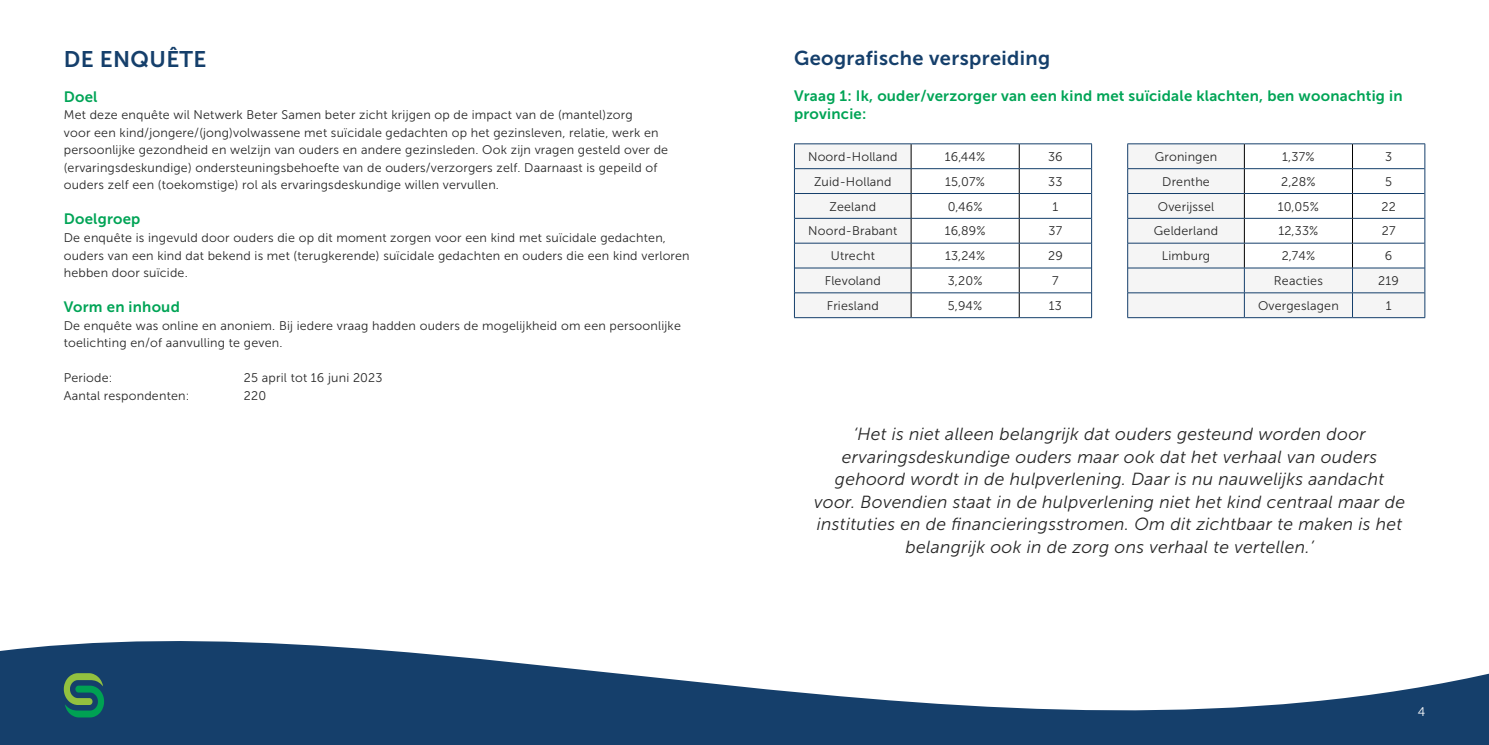
<style>
.page{position:relative;width:1489px;height:745px;background:#fff}
.page>*{position:absolute;margin:0;border:0;box-sizing:border-box;transform-origin:0 0}
.t1{font:22.5px "Museo Sans 700";letter-spacing:.015em;color:#153f6b}
.t2{font:20px "Museo Sans 700";letter-spacing:.02em;color:#153f6b}
.t3{font:italic 17.5px/22.5px "Museo Sans 300";letter-spacing:.015em;color:#262626;text-align:center}
.t4{font:15px/17.5px "Museo Sans 700";letter-spacing:.015em;color:#00a456}
.t5{font:12.5px/17.5px "Museo Sans 300";letter-spacing:.015em;color:#262626}
.t6{font:12.5px "Museo Sans 300";color:#fff}
</style>
<div class="page">
<svg style="left:1018px;top:144px;width:1px;height:173px"></svg>
<hr style="left:1019px;top:168px;width:72px;height:1px;background:#153f6b">
<hr style="left:911px;top:193px;width:108px;height:1px;background:#153f6b">
<hr style="left:1019px;top:193px;width:72px;height:1px;background:#153f6b">
<hr style="left:911px;top:218px;width:108px;height:1px;background:#153f6b">
<hr style="left:1019px;top:218px;width:72px;height:1px;background:#153f6b">
<hr style="left:911px;top:243px;width:108px;height:1px;background:#153f6b">
<hr style="left:1019px;top:243px;width:72px;height:1px;background:#153f6b">
<hr style="left:911px;top:267px;width:108px;height:1px;background:#153f6b">
<hr style="left:1019px;top:267px;width:72px;height:1px;background:#153f6b">
<hr style="left:911px;top:292px;width:108px;height:1px;background:#153f6b">
<hr style="left:1019px;top:292px;width:72px;height:1px;background:#153f6b">
<hr style="left:794px;top:317px;width:117px;height:1px;background:#153f6b">
<hr style="left:911px;top:317px;width:108px;height:1px;background:#153f6b">
<hr style="left:1019px;top:317px;width:72px;height:1px;background:#153f6b">
<hr style="left:794px;top:143px;width:117px;height:1px;background:#153f6b">
<hr style="left:911px;top:143px;width:108px;height:1px;background:#153f6b">
<hr style="left:1019px;top:143px;width:72px;height:1px;background:#153f6b">
<svg style="left:794px;top:144px;width:117px;height:173px"></svg>
<svg style="left:1091px;top:144px;width:1px;height:173px"></svg>
<hr style="left:911px;top:168px;width:108px;height:1px;background:#153f6b">
<svg style="left:1128px;top:144px;width:296px;height:173px;fill:#f5f5f5"></svg>
<hr style="left:1127px;top:143px;width:117px;height:1px;background:#153f6b">
<hr style="left:1244px;top:143px;width:108px;height:1px;background:#153f6b">
<hr style="left:1352px;top:143px;width:72px;height:1px;background:#153f6b">
<hr style="left:1127px;top:168px;width:117px;height:1px;background:#153f6b">
<hr style="left:1244px;top:168px;width:108px;height:1px;background:#153f6b">
<hr style="left:1352px;top:168px;width:72px;height:1px;background:#153f6b">
<hr style="left:1127px;top:193px;width:117px;height:1px;background:#153f6b">
<hr style="left:1244px;top:193px;width:108px;height:1px;background:#153f6b">
<hr style="left:1352px;top:193px;width:72px;height:1px;background:#153f6b">
<hr style="left:1127px;top:218px;width:117px;height:1px;background:#153f6b">
<hr style="left:1244px;top:218px;width:108px;height:1px;background:#153f6b">
<hr style="left:1127px;top:243px;width:117px;height:1px;background:#153f6b">
<hr style="left:1244px;top:243px;width:108px;height:1px;background:#153f6b">
<hr style="left:1352px;top:243px;width:72px;height:1px;background:#153f6b">
<hr style="left:1127px;top:292px;width:117px;height:1px;background:#153f6b">
<hr style="left:1244px;top:292px;width:108px;height:1px;background:#153f6b">
<svg style="left:1243px;top:144px;width:1px;height:173px"></svg>
<hr style="left:1352px;top:292px;width:72px;height:1px;background:#153f6b">
<svg style="left:1127px;top:144px;width:1px;height:173px"></svg>
<svg style="left:1424px;top:144px;width:1px;height:173px"></svg>
<hr style="left:1127px;top:317px;width:117px;height:1px;background:#153f6b">
<hr style="left:1244px;top:317px;width:108px;height:1px;background:#153f6b">
<hr style="left:1352px;top:317px;width:72px;height:1px;background:#153f6b">
<hr style="left:1352px;top:218px;width:72px;height:1px;background:#153f6b">
<hr style="left:1127px;top:267px;width:117px;height:1px;background:#153f6b">
<hr style="left:1244px;top:267px;width:108px;height:1px;background:#153f6b">
<hr style="left:1352px;top:267px;width:72px;height:1px;background:#153f6b">
<svg style="left:1352px;top:144px;width:1px;height:173px"></svg>
<svg style="left:0;top:641px;width:1488px;height:103px;fill:#153f6b"></svg>
<svg style="left:64px;top:672px;width:40px;height:45px;background:#317c58"></svg>
<h1 class="t1" style="left:64px;top:46px;width:144px">DE ENQUÊTE</h1>
<p class="t4" style="left:64px;top:88px;width:35px">Doel</p>
<p class="t5" style="left:64px;top:106px;width:605px">Met deze enquête wil Netwerk Beter Samen beter zicht krijgen op de impact van de (mantel)zorg<br>voor een kind/jongere/(jong)volwassene met suïcidale gedachten op het gezinsleven, relatie, werk en persoonlijke gezondheid en welzijn van ouders en andere gezinsleden. Ook zijn vragen gesteld over de (ervaringsdeskundige) ondersteuningsbehoefte van de ouders/verzorgers zelf. Daarnaast is gepeild of ouders zelf een (toekomstige) rol als ervaringsdeskundige willen vervullen.</p>
<p class="t4" style="left:64px;top:210px;width:78px">Doelgroep</p>
<p class="t5" style="left:64px;top:229px;width:627px">De enquête is ingevuld door ouders die op dit moment zorgen voor een kind met suïcidale gedachten, ouders van een kind dat bekend is met (terugkerende) suïcidale gedachten en ouders die een kind verloren hebben door suïcide.</p>
<p class="t4" style="left:64px;top:298px;width:117px">Vorm en inhoud</p>
<p class="t5" style="left:64px;top:316px;width:618px">De enquête was online en anoniem. Bij iedere vraag hadden ouders de mogelijkheid om een persoonlijke toelichting en/of aanvulling te geven.</p>
<p class="t5" style="left:64px;top:369px;width:50px">Periode:</p>
<p class="t5" style="left:244px;top:369px;width:140px">25 april tot 16 juni 2023</p>
<p class="t5" style="left:64px;top:386px;width:127px">Aantal respondenten:</p>
<p class="t5" style="left:244px;top:386px;width:24px">220</p>
<h2 class="t2" style="left:794px;top:47px;width:258px">Geografische verspreiding</h2>
<p class="t4" style="left:794px;top:87px;width:610px">Vraag 1: Ik, ouder/verzorger van een kind met suïcidale klachten, ben woonachtig in provincie:</p>
<p class="t5" style="left:808px;top:148px;width:91px">Noord-Holland</p>
<p class="t5" style="left:944px;top:148px;width:42px">16,44%</p>
<p class="t5" style="left:1048px;top:148px;width:16px">36</p>
<p class="t5" style="left:814px;top:173px;width:79px">Zuid-Holland</p>
<p class="t5" style="left:945px;top:173px;width:41px">15,07%</p>
<p class="t5" style="left:1048px;top:173px;width:16px">33</p>
<p class="t5" style="left:829px;top:197px;width:48px">Zeeland</p>
<p class="t5" style="left:947px;top:197px;width:36px">0,46%</p>
<p class="t5" style="left:1052px;top:197px;width:7px">1</p>
<p class="t5" style="left:808px;top:222px;width:91px">Noord-Brabant</p>
<p class="t5" style="left:944px;top:222px;width:43px">16,89%</p>
<p class="t5" style="left:1048px;top:222px;width:15px">37</p>
<p class="t5" style="left:830px;top:247px;width:46px">Utrecht</p>
<p class="t5" style="left:945px;top:247px;width:42px">13,24%</p>
<p class="t5" style="left:1048px;top:247px;width:16px">29</p>
<p class="t5" style="left:824px;top:272px;width:58px">Flevoland</p>
<p class="t5" style="left:947px;top:272px;width:36px">3,20%</p>
<p class="t5" style="left:1052px;top:272px;width:8px">7</p>
<p class="t5" style="left:826px;top:297px;width:54px">Friesland</p>
<p class="t5" style="left:947px;top:297px;width:36px">5,94%</p>
<p class="t5" style="left:1048px;top:297px;width:15px">13</p>
<p class="t5" style="left:1154px;top:148px;width:64px">Groningen</p>
<p class="t5" style="left:1282px;top:148px;width:34px">1,37%</p>
<p class="t5" style="left:1384px;top:148px;width:9px">3</p>
<p class="t5" style="left:1162px;top:173px;width:49px">Drenthe</p>
<p class="t5" style="left:1280px;top:173px;width:36px">2,28%</p>
<p class="t5" style="left:1384px;top:173px;width:8px">5</p>
<p class="t5" style="left:1157px;top:197px;width:58px">Overijssel</p>
<p class="t5" style="left:1277px;top:197px;width:42px">10,05%</p>
<p class="t5" style="left:1381px;top:197px;width:16px">22</p>
<p class="t5" style="left:1153px;top:222px;width:66px">Gelderland</p>
<p class="t5" style="left:1278px;top:222px;width:42px">12,33%</p>
<p class="t5" style="left:1381px;top:222px;width:15px">27</p>
<p class="t5" style="left:1161px;top:247px;width:50px">Limburg</p>
<p class="t5" style="left:1281px;top:247px;width:35px">2,74%</p>
<p class="t5" style="left:1384px;top:247px;width:9px">6</p>
<p class="t5" style="left:1273px;top:272px;width:50px">Reacties</p>
<p class="t5" style="left:1378px;top:272px;width:22px">219</p>
<p class="t5" style="left:1257px;top:297px;width:82px">Overgeslagen</p>
<p class="t5" style="left:1385px;top:297px;width:7px">1</p>
<p class="t3" style="left:814px;top:422px;width:592px">‘Het is niet alleen belangrijk dat ouders gesteund worden door ervaringsdeskundige ouders maar ook dat het verhaal van ouders gehoord wordt in de hulpverlening. Daar is nu nauwelijks aandacht voor. Bovendien staat in de hulpverlening niet het kind centraal maar de instituties en de financieringsstromen. Om dit zichtbaar te maken is het belangrijk ook in de zorg ons verhaal te vertellen.’</p>
<p class="t6" style="left:1417px;top:704px;width:9px">4</p>
</div>
